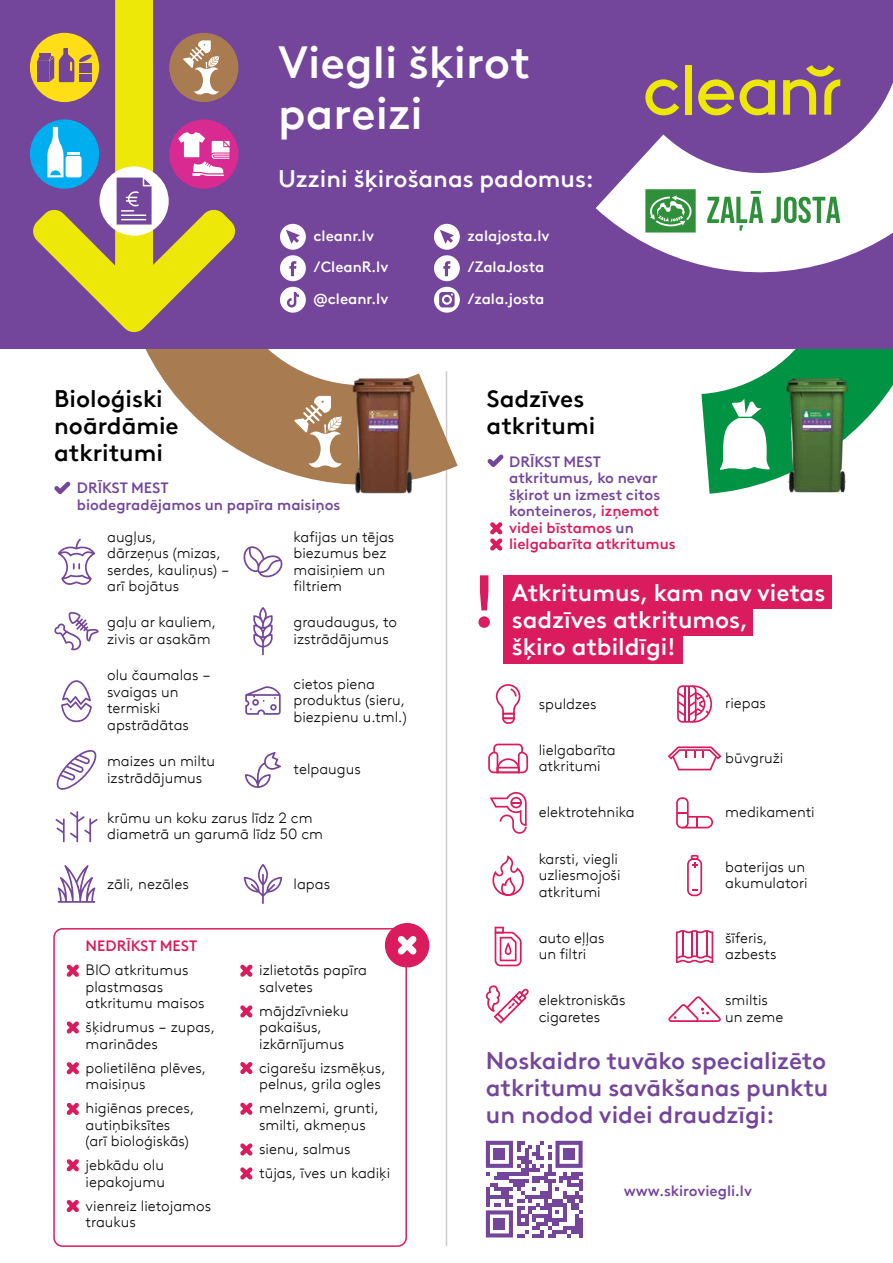
<style>
.page{position:relative;width:893px;height:1263px;background:#fff}
.page>*{position:absolute;margin:0;border:0;box-sizing:border-box;transform-origin:0 0}
.t1{font:500 45px/51px "Brown LLTT";color:#fff}
.t2{font:500 24px/27px "Brown LLTT";color:#fff}
.t3{font:500 24px/27px "Brown LLTT";color:#73459b;text-align:justify}
.t4{font:500 24px/27px "Brown LLTT";color:#000}
.t5{font:300 15px/16.5px "Brown LLTT";color:#000}
.t6{font:500 15px/16.5px "Brown LLTT";color:#73459b}
.t7{font:500 15px/31.5px "Brown LLTT";color:#fff}
.t8{font:500 15px "Brown LLTT";color:#da1b5d}
.s1{color:#da1b5d}
</style>
<div class="page">
<hr style="left:446px;top:371px;width:1px;height:875px;background:#ccc">
<div style="left:53px;top:928px;width:354px;height:319px;border:1px solid #da1b5d;border-radius:9px"></div>
<svg style="left:487px;top:454px;width:17px;height:13px"></svg>
<svg style="left:490px;top:522px;width:13px;height:29px"></svg>
<svg style="left:701px;top:349px;width:192px;height:145px;fill:#009344"></svg>
<img style="left:748px;top:365px;width:137px;height:129px">
<svg style="left:145px;top:349px;width:313px;height:131px;fill:#a97b50"></svg>
<img style="left:314px;top:364px;width:140px;height:140px">
<div style="left:0;top:0;width:893px;height:349px;background:#73459b"></div>
<svg style="left:596px;top:79px;width:297px;height:194px"></svg>
<svg style="left:720px;top:398px;width:50px;height:72px"></svg>
<svg style="left:645px;top:189px;width:195px;height:43px"></svg>
<svg style="left:783px;top:65px;width:57px;height:50px"></svg>
<svg style="left:740px;top:79px;width:35px;height:36px"></svg>
<div style="left:685px;top:65px;width:7px;height:50px;background:#eee809"></div>
<svg style="left:698px;top:79px;width:36px;height:36px"></svg>
<svg style="left:645px;top:79px;width:34px;height:36px"></svg>
<svg style="left:280px;top:287px;width:26px;height:26px"></svg>
<svg style="left:280px;top:224px;width:26px;height:57px"></svg>
<svg style="left:434px;top:224px;width:26px;height:57px"></svg>
<svg style="left:434px;top:287px;width:26px;height:26px"></svg>
<svg style="left:33px;top:0;width:202px;height:332px"></svg>
<div style="left:99px;top:166px;width:70px;height:70px;background:#fff;border-radius:50%"></div>
<svg style="left:117px;top:178px;width:35px;height:47px"></svg>
<svg style="left:54px;top:481px;width:16px;height:13px"></svg>
<svg style="left:58px;top:539px;width:37px;height:46px"></svg>
<svg style="left:245px;top:686px;width:36px;height:29px"></svg>
<svg style="left:243px;top:546px;width:40px;height:31px"></svg>
<svg style="left:245px;top:752px;width:36px;height:36px"></svg>
<svg style="left:294px;top:396px;width:48px;height:71px"></svg>
<svg style="left:244px;top:864px;width:38px;height:40px"></svg>
<svg style="left:55px;top:811px;width:43px;height:31px"></svg>
<svg style="left:54px;top:612px;width:45px;height:38px"></svg>
<svg style="left:61px;top:680px;width:31px;height:42px"></svg>
<svg style="left:253px;top:607px;width:20px;height:48px"></svg>
<svg style="left:56px;top:750px;width:41px;height:40px"></svg>
<svg style="left:58px;top:865px;width:37px;height:38px"></svg>
<svg style="left:67px;top:964px;width:12px;height:13px"></svg>
<svg style="left:240px;top:964px;width:13px;height:13px"></svg>
<svg style="left:240px;top:1167px;width:13px;height:13px"></svg>
<svg style="left:67px;top:1021px;width:12px;height:13px"></svg>
<svg style="left:67px;top:1159px;width:12px;height:12px"></svg>
<svg style="left:67px;top:1200px;width:12px;height:12px"></svg>
<svg style="left:67px;top:1062px;width:12px;height:12px"></svg>
<svg style="left:67px;top:1103px;width:12px;height:12px"></svg>
<svg style="left:240px;top:1005px;width:13px;height:13px"></svg>
<svg style="left:240px;top:1062px;width:13px;height:12px"></svg>
<svg style="left:240px;top:1102px;width:13px;height:13px"></svg>
<svg style="left:240px;top:1143px;width:13px;height:13px"></svg>
<div style="left:385px;top:923px;width:44px;height:44px;background:#da1b5d;border-radius:50%"></div>
<svg style="left:398px;top:936px;width:19px;height:19px"></svg>
<svg style="left:492px;top:855px;width:32px;height:41px"></svg>
<svg style="left:488px;top:744px;width:40px;height:29px"></svg>
<svg style="left:490px;top:792px;width:37px;height:42px"></svg>
<svg style="left:676px;top:797px;width:37px;height:31px"></svg>
<svg style="left:668px;top:746px;width:53px;height:24px"></svg>
<svg style="left:687px;top:855px;width:15px;height:41px"></svg>
<svg style="left:496px;top:684px;width:24px;height:40px"></svg>
<svg style="left:677px;top:685px;width:35px;height:38px"></svg>
<svg style="left:486px;top:1141px;width:97px;height:96px"></svg>
<div style="left:494px;top:1148px;width:11px;height:12px;background:#73459b"></div>
<div style="left:563px;top:1148px;width:12px;height:12px;background:#73459b"></div>
<div style="left:494px;top:1218px;width:11px;height:12px;background:#73459b"></div>
<svg style="left:478px;top:575px;width:12px;height:53px"></svg>
<svg style="left:495px;top:927px;width:27px;height:39px"></svg>
<svg style="left:676px;top:930px;width:37px;height:33px"></svg>
<div style="left:503px;top:603px;width:250px;height:33px;background:#da1b5d"></div>
<div style="left:503px;top:575px;width:329px;height:34px;background:#da1b5d"></div>
<div style="left:503px;top:630px;width:179px;height:33px;background:#da1b5d"></div>
<svg style="left:485px;top:985px;width:44px;height:38px"></svg>
<svg style="left:668px;top:996px;width:53px;height:26px"></svg>
<h1 class="t1" style="left:278px;top:33px;width:253px">Viegli šķirot pareizi</h1>
<h2 class="t2" style="left:278px;top:163px;width:317px">Uzzini šķirošanas padomus:</h2>
<p class="t7" style="left:313px;top:219px;width:76px">cleanr.lv /CleanR.lv @cleanr.lv</p>
<p class="t7" style="left:467px;top:219px;width:84px">zalajosta.lv /ZalaJosta /zala.josta</p>
<h2 class="t4" style="left:54px;top:383px;width:126px">Bioloģiski noārdāmie atkritumi</h2>
<p class="t6" style="left:77px;top:479px;width:265px">DRĪKST MEST<br>biodegradējamos un papīra maisiņos</p>
<p class="t5" style="left:107px;top:527px;width:124px">augļus,<br>dārzeņus (mizas, serdes, kauliņus) – arī bojātus</p>
<p class="t5" style="left:107px;top:613px;width:111px">gaļu ar kauliem, zivis ar asakām</p>
<p class="t5" style="left:107px;top:666px;width:105px">olu čaumalas – svaigas un termiski apstrādātas</p>
<p class="t5" style="left:107px;top:752px;width:109px">maizes un miltu izstrādājumus</p>
<p class="t5" style="left:294px;top:527px;width:102px">kafijas un tējas biezumus bez maisiņiem un filtriem</p>
<p class="t5" style="left:294px;top:613px;width:105px">graudaugus, to izstrādājumus</p>
<p class="t5" style="left:294px;top:674px;width:115px">cietos piena produktus (sieru, biezpienu u.tml.)</p>
<p class="t5" style="left:294px;top:760px;width:69px">telpaugus</p>
<p class="t5" style="left:107px;top:809px;width:217px">krūmu un koku zarus līdz 2 cm diametrā un garumā līdz 50 cm</p>
<p class="t5" style="left:107px;top:875px;width:83px">zāli, nezāles</p>
<p class="t5" style="left:294px;top:877px;width:38px">lapas</p>
<p class="t8" style="left:86px;top:934px;width:113px">NEDRĪKST MEST</p>
<p class="t5" style="left:86px;top:961px;width:120px">BIO atkritumus plastmasas atkritumu maisos</p>
<p class="t5" style="left:86px;top:1018px;width:131px">šķidrumus – zupas, marinādes</p>
<p class="t5" style="left:86px;top:1058px;width:122px">polietilēna plēves, maisiņus</p>
<p class="t5" style="left:86px;top:1099px;width:110px">higiēnas preces, autiņbiksītes (arī bioloģiskās)</p>
<p class="t5" style="left:86px;top:1156px;width:81px">jebkādu olu iepakojumu</p>
<p class="t5" style="left:86px;top:1196px;width:127px">vienreiz lietojamos traukus</p>
<p class="t5" style="left:259px;top:961px;width:109px">izlietotās papīra salvetes</p>
<p class="t5" style="left:259px;top:1001px;width:91px">mājdzīvnieku pakaišus, izkārnījumus</p>
<p class="t5" style="left:259px;top:1058px;width:128px">cigarešu izsmēķus, pelnus, grila ogles</p>
<p class="t5" style="left:259px;top:1099px;width:121px">melnzemi, grunti, smilti, akmeņus</p>
<p class="t5" style="left:259px;top:1136px;width:132px;line-height:24px">sienu, salmus tūjas, īves un kadiķi</p>
<h2 class="t4" style="left:487px;top:383px;width:110px">Sadzīves atkritumi</h2>
<p class="t6" style="left:509px;top:452px;width:168px">DRĪKST MEST atkritumus, ko nevar šķirot un izmest citos konteineros, <span class="s1">izņemot videi bīstamos</span> un <span class="s1">lielgabarīta atkritumus</span></p>
<h2 class="t2" style="left:512px;top:577px;width:315px">Atkritumus, kam nav vietas sadzīves atkritumos,<br>šķiro atbildīgi!</h2>
<p class="t5" style="left:539px;top:697px;width:59px">spuldzes</p>
<p class="t5" style="left:725px;top:697px;width:42px">riepas</p>
<p class="t5" style="left:539px;top:740px;width:78px">lielgabarīta atkritumi</p>
<p class="t5" style="left:725px;top:749px;width:60px">būvgruži</p>
<p class="t5" style="left:539px;top:803px;width:97px">elektrotehnika</p>
<p class="t5" style="left:539px;top:849px;width:83px">karsti, viegli uzliesmojoši atkritumi</p>
<p class="t5" style="left:725px;top:857px;width:84px">baterijas un akumulatori</p>
<p class="t5" style="left:539px;top:928px;width:67px">auto eļļas un filtri</p>
<p class="t5" style="left:539px;top:991px;width:88px">elektroniskās cigaretes</p>
<p class="t5" style="left:725px;top:994px;width:60px">smiltis un zeme</p>
<p class="t5" style="left:725px;top:803px;width:91px">medikamenti</p>
<p class="t5" style="left:725px;top:928px;width:53px">šīferis, azbests</p>
<h2 class="t3" style="left:486px;top:1044px;width:344px">Noskaidro tuvāko specializēto atkritumu savākšanas punktu un nodod videi draudzīgi:</h2>
<p class="t6" style="left:624px;top:1181px;width:130px">www.skiroviegli.lv</p>
</div>
